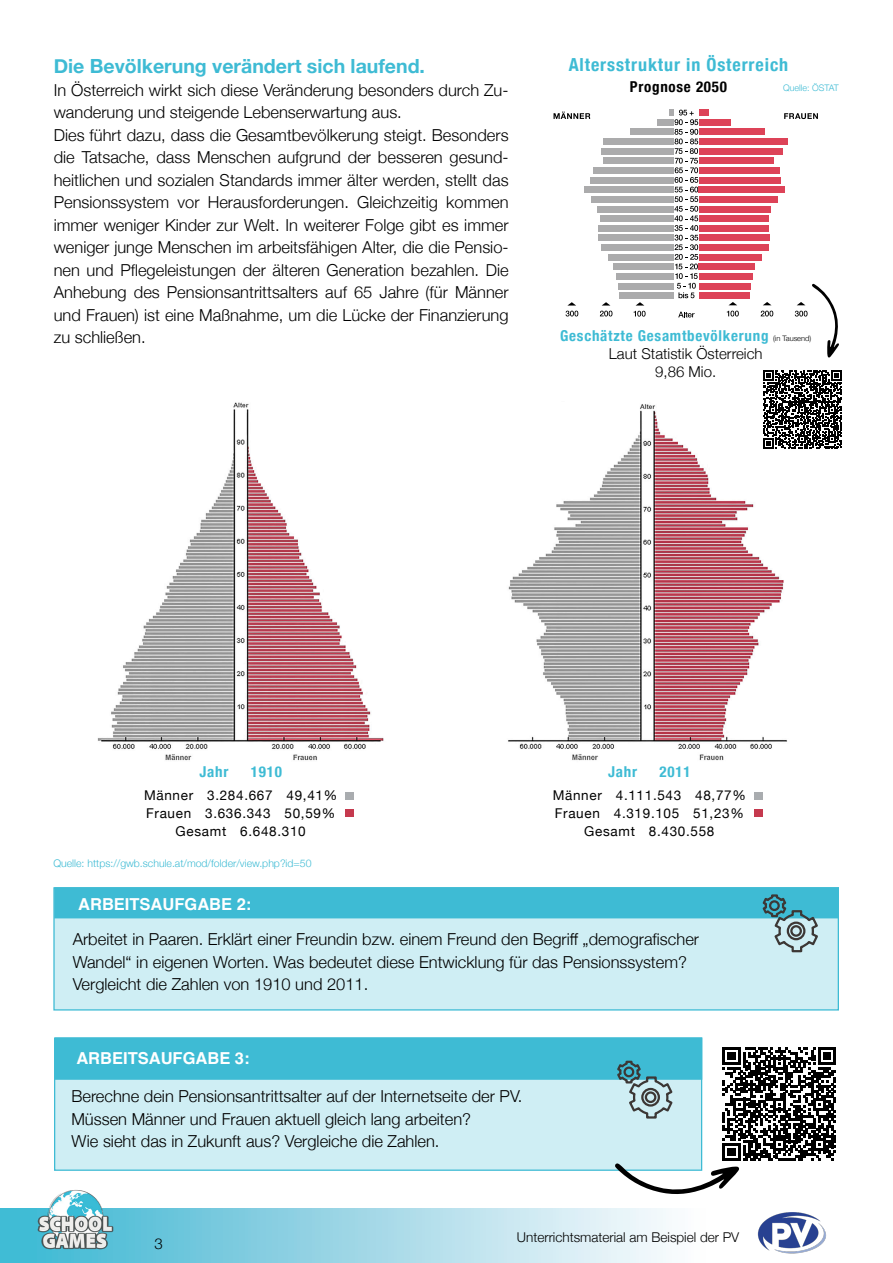
<style>
.page{position:relative;width:893px;height:1263px;background:#fff}
.page>*{position:absolute;margin:0;border:0;box-sizing:border-box;transform-origin:0 0}
._10_copy_11{font:700 19.5px "Helvetica Neue";color:#3ebbd4}
.Titel_1__klein___siemens{font:700 condensed 18px "Helvetica Neue";letter-spacing:.05em;color:#3ebbd4}
._10_copy_11-2{font:300 16.5px/22.5px "Helvetica Neue";color:#000}
.t1{font:700 16.5px "Helvetica";color:#fff}
.Titel_1__klein___siemens-2{font:700 condensed 15px "Helvetica Neue";letter-spacing:.05em;color:#3ebbd4}
.t2{font:300 15px "Helvetica Neue";color:#000}
.Titel_1__klein___siemens-3{font:700 condensed 15px "Helvetica Neue";letter-spacing:.05em;color:#000}
.Titel_1__klein___siemens-4{font:13.5px "Helvetica Neue";letter-spacing:.05em;color:#000}
.t3{font:300 13.5px "Helvetica Neue";color:#000}
.t4{font:300 10.5px "Helvetica Neue";color:#3ebbd4}
.t5{font:300 9px "Helvetica Neue";color:#3ebbd4}
.s1{font-weight:300;font-stretch:normal;font-size:7.5px;color:#000}
</style>
<div class="page">
<div style="left:0;top:1209px;width:779px;height:54px;background:linear-gradient(to right,#3bb5d1,#fff)"></div>
<img style="left:37px;top:1190px;width:76px;height:59px">
<img style="left:748px;top:1209px;width:78px;height:47px">
<img style="left:508px;top:404px;width:279px;height:357px">
<svg style="left:678px;top:312px;width:17px;height:5px"></svg>
<svg style="left:669px;top:109px;width:29px;height:189px"></svg>
<div style="left:657px;top:119px;width:17px;height:7px;background:#ababac"></div>
<div style="left:630px;top:129px;width:44px;height:6px;background:#ababac"></div>
<div style="left:603px;top:138px;width:71px;height:7px;background:#ababac"></div>
<div style="left:601px;top:148px;width:73px;height:6px;background:#ababac"></div>
<div style="left:603px;top:157px;width:71px;height:7px;background:#ababac"></div>
<div style="left:593px;top:167px;width:81px;height:7px;background:#ababac"></div>
<div style="left:590px;top:177px;width:84px;height:6px;background:#ababac"></div>
<div style="left:585px;top:186px;width:89px;height:7px;background:#ababac"></div>
<div style="left:591px;top:196px;width:83px;height:7px;background:#ababac"></div>
<div style="left:597px;top:206px;width:77px;height:6px;background:#ababac"></div>
<div style="left:600px;top:215px;width:74px;height:7px;background:#ababac"></div>
<div style="left:599px;top:225px;width:75px;height:7px;background:#ababac"></div>
<div style="left:599px;top:235px;width:75px;height:6px;background:#ababac"></div>
<div style="left:601px;top:244px;width:73px;height:7px;background:#ababac"></div>
<div style="left:608px;top:254px;width:66px;height:7px;background:#ababac"></div>
<div style="left:613px;top:264px;width:61px;height:6px;background:#ababac"></div>
<div style="left:617px;top:273px;width:57px;height:7px;background:#ababac"></div>
<div style="left:618px;top:283px;width:56px;height:6px;background:#ababac"></div>
<div style="left:619px;top:293px;width:55px;height:6px;background:#ababac"></div>
<svg style="left:727px;top:311px;width:12px;height:5px"></svg>
<svg style="left:761px;top:311px;width:12px;height:5px"></svg>
<svg style="left:729px;top:302px;width:8px;height:3px"></svg>
<svg style="left:763px;top:302px;width:8px;height:3px"></svg>
<svg style="left:566px;top:302px;width:12px;height:14px"></svg>
<svg style="left:600px;top:302px;width:12px;height:14px"></svg>
<svg style="left:634px;top:302px;width:12px;height:15px"></svg>
<div style="left:699px;top:119px;width:32px;height:7px;background:#dd4358"></div>
<div style="left:699px;top:129px;width:65px;height:6px;background:#dd4358"></div>
<div style="left:699px;top:138px;width:88px;height:7px;background:#dd4358"></div>
<div style="left:699px;top:148px;width:84px;height:6px;background:#dd4358"></div>
<div style="left:699px;top:157px;width:74px;height:7px;background:#dd4358"></div>
<div style="left:699px;top:167px;width:80px;height:7px;background:#dd4358"></div>
<div style="left:699px;top:177px;width:81px;height:6px;background:#dd4358"></div>
<div style="left:699px;top:186px;width:86px;height:7px;background:#dd4358"></div>
<div style="left:699px;top:196px;width:78px;height:7px;background:#dd4358"></div>
<div style="left:699px;top:206px;width:72px;height:6px;background:#dd4358"></div>
<div style="left:699px;top:215px;width:69px;height:7px;background:#dd4358"></div>
<div style="left:699px;top:225px;width:69px;height:7px;background:#dd4358"></div>
<div style="left:699px;top:235px;width:70px;height:6px;background:#dd4358"></div>
<div style="left:699px;top:244px;width:69px;height:7px;background:#dd4358"></div>
<div style="left:699px;top:254px;width:63px;height:7px;background:#dd4358"></div>
<div style="left:699px;top:264px;width:56px;height:6px;background:#dd4358"></div>
<div style="left:699px;top:273px;width:53px;height:7px;background:#dd4358"></div>
<div style="left:699px;top:283px;width:51px;height:6px;background:#dd4358"></div>
<div style="left:699px;top:293px;width:50px;height:6px;background:#dd4358"></div>
<div style="left:699px;top:110px;width:10px;height:6px;background:#dd4358"></div>
<svg style="left:553px;top:112px;width:37px;height:7px"></svg>
<svg style="left:784px;top:113px;width:34px;height:6px"></svg>
<div style="left:53px;top:887px;width:786px;height:123px;background:#cfeef4;border:1px solid #3ebbd4"></div>
<div style="left:54px;top:887px;width:785px;height:31px;background:#3ebbd4"></div>
<svg style="left:761px;top:894px;width:59px;height:59px"></svg>
<div style="left:54px;top:1037px;width:648px;height:134px;background:#cfeef4;border:1px solid #3ebbd4"></div>
<div style="left:55px;top:1037px;width:647px;height:43px;background:#3ebbd4;border:2px solid #3ebbd4"></div>
<svg style="left:615px;top:1047px;width:221px;height:147px"></svg>
<svg style="left:763px;top:370px;width:79px;height:79px"></svg>
<svg style="left:795px;top:284px;width:44px;height:74px"></svg>
<img style="left:97px;top:402px;width:287px;height:359px">
<div style="left:345px;top:792px;width:9px;height:7px;background:#a9acaf"></div>
<div style="left:345px;top:809px;width:9px;height:8px;background:#c5394e"></div>
<div style="left:754px;top:792px;width:9px;height:8px;background:#a9acaf"></div>
<div style="left:754px;top:809px;width:9px;height:8px;background:#c5394e"></div>
<p class="_10_copy_11" style="left:54px;top:51px;width:373px">Die Bevölkerung verändert sich laufend.</p>
<p class="_10_copy_11-2" style="left:54px;top:77px;width:456px">In Österreich wirkt sich diese Veränderung besonders durch Zu&shy;wanderung und steigende Lebenserwartung aus.</p>
<p class="_10_copy_11-2" style="left:54px;top:122px;width:456px;text-align:justify">Dies führt dazu, dass die Gesamtbevölkerung steigt. Besonders die Tatsache, dass Menschen aufgrund der besseren gesund&shy;heitlichen und sozialen Standards immer älter werden, stellt das Pensionssystem vor Herausforderungen. Gleichzeitig kommen immer weniger Kinder zur Welt. In weiterer Folge gibt es immer weniger junge Menschen im arbeitsfähigen Alter, die die Pensio&shy;nen und Pflegeleistungen der älteren Generation bezahlen. Die Anhebung des Pensionsantrittsalters auf 65 Jahre (für Männer und Frauen) ist eine Maßnahme, um die Lücke der Finanzierung zu schließen.</p>
<p class="Titel_1__klein___siemens" style="left:569px;top:50px;width:221px">Altersstruktur in Österreich</p>
<p class="Titel_1__klein___siemens-3" style="left:630px;top:75px;width:99px">Prognose 2050</p>
<p class="t5" style="left:783px;top:80px;width:57px">Quelle: ÖSTAT</p>
<p class="Titel_1__klein___siemens-2" style="left:560px;top:323px;width:253px">Geschätzte Gesamtbevölkerung <span class="s1">(in Tausend)</span></p>
<p class="t2" style="left:609px;top:341px;width:155px">Laut Statistik Österreich</p>
<p class="t2" style="left:655px;top:359px;width:62px">9,86 Mio.</p>
<p class="Titel_1__klein___siemens-2" style="left:199px;top:759px;width:30px">Jahr</p>
<p class="Titel_1__klein___siemens-2" style="left:251px;top:759px;width:33px">1910</p>
<p class="Titel_1__klein___siemens-4" style="left:144px;top:785px;width:195px">Männer 3.284.667 49,41%</p>
<p class="Titel_1__klein___siemens-4" style="left:146px;top:803px;width:191px">Frauen 3.636.343 50,59%</p>
<p class="Titel_1__klein___siemens-4" style="left:176px;top:821px;width:132px">Gesamt 6.648.310</p>
<p class="t4" style="left:53px;top:854px;width:260px">Quelle: https://gwb.schule.at/mod/folder/view.php?id=50</p>
<p class="t1" style="left:78px;top:894px;width:175px">ARBEITSAUFGABE 2:</p>
<p class="Titel_1__klein___siemens-2" style="left:608px;top:759px;width:30px">Jahr</p>
<p class="Titel_1__klein___siemens-2" style="left:659px;top:759px;width:33px">2011</p>
<p class="Titel_1__klein___siemens-4" style="left:553px;top:785px;width:195px">Männer 4.111.543 48,77%</p>
<p class="Titel_1__klein___siemens-4" style="left:555px;top:803px;width:191px">Frauen 4.319.105 51,23%</p>
<p class="Titel_1__klein___siemens-4" style="left:584px;top:821px;width:132px">Gesamt 8.430.558</p>
<p class="_10_copy_11-2" style="left:73px;top:927px;width:628px">Arbeitet in Paaren. Erklärt einer Freundin bzw. einem Freund den Begriff „demografischer</p>
<p class="_10_copy_11-2" style="left:73px;top:949px;width:616px">Wandel“ in eigenen Worten. Was bedeutet diese Entwicklung für das Pensionssystem?</p>
<p class="_10_copy_11-2" style="left:73px;top:972px;width:297px">Vergleicht die Zahlen von 1910 und 2011.</p>
<p class="t1" style="left:76px;top:1048px;width:175px">ARBEITSAUFGABE 3:</p>
<p class="_10_copy_11-2" style="left:71px;top:1084px;width:452px">Berechne dein Pensionsantrittsalter auf der Internetseite der PV.</p>
<p class="_10_copy_11-2" style="left:71px;top:1106px;width:401px">Müssen Männer und Frauen aktuell gleich lang arbeiten?</p>
<p class="_10_copy_11-2" style="left:71px;top:1129px;width:370px">Wie sieht das in Zukunft aus? Vergleiche die Zahlen.</p>
<p class="t2" style="left:155px;top:1231px;width:10px">3</p>
<p class="t3" style="left:517px;top:1226px;width:224px">Unterrichtsmaterial am Beispiel der PV</p>
</div>
